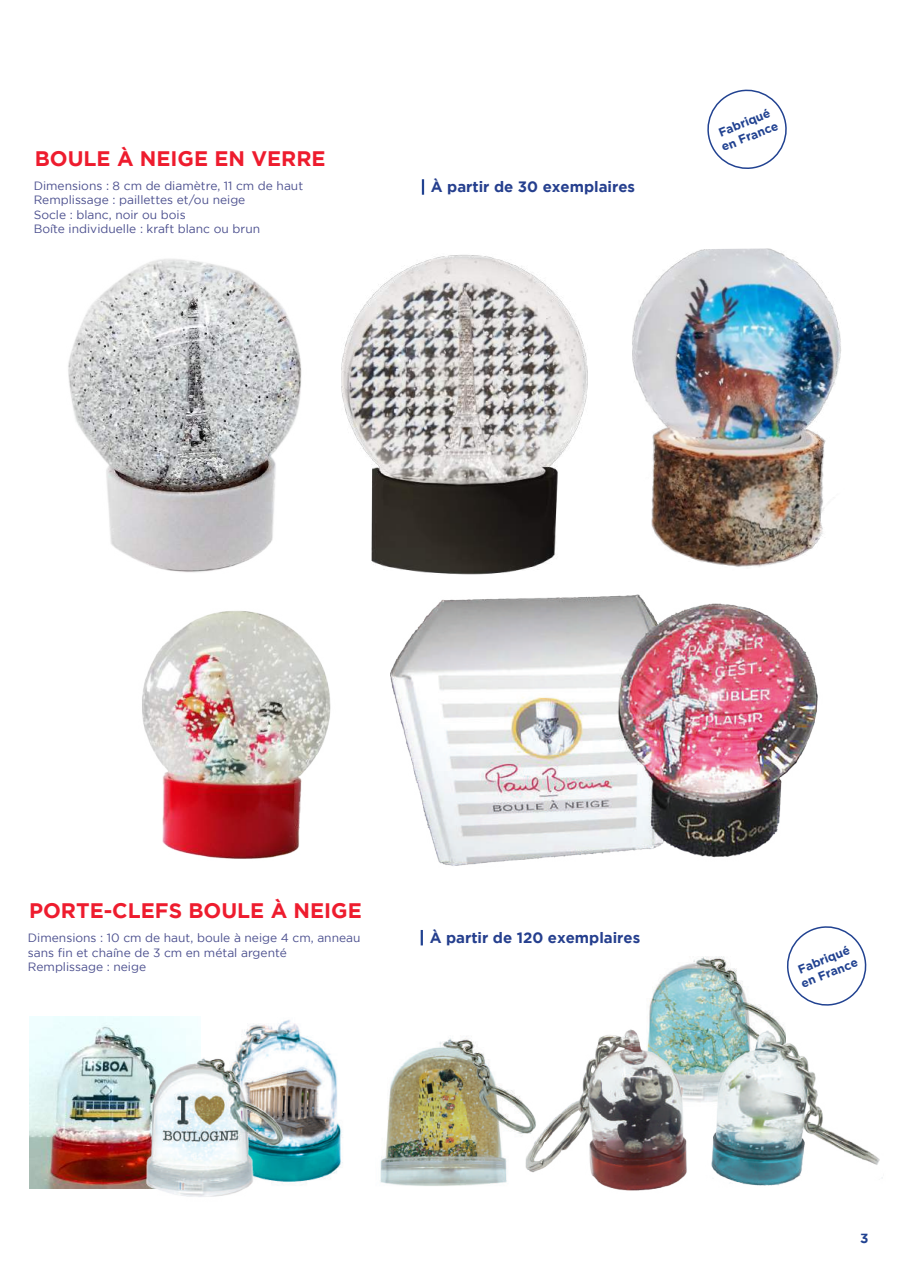
<style>
.page{position:relative;width:910px;height:1280px;background:#fff}
.page>*{position:absolute;margin:0;border:0;box-sizing:border-box;transform-origin:0 0}
.t1{font:700 21px "Gotham";color:#ee1c2e}
.t2{font:700 15px "Gotham";color:#253f8e}
.t3{font:700 13.5px "Gotham";color:#214291}
.t4{font:12px/14.4px "Gotham";color:#4b4f8e}
.t5{font:700 12px/14.4px "Gotham";color:#214291}
</style>
<div class="page">
<img style="left:649px;top:956px;width:135px;height:70px">
<img style="left:380px;top:1036px;width:146px;height:150px">
<img style="left:169px;top:1016px;width:174px;height:168px">
<img style="left:30px;top:1017px;width:170px;height:172px">
<img style="left:114px;top:1046px;width:170px;height:151px">
<img style="left:68px;top:259px;width:234px;height:314px">
<img style="left:632px;top:248px;width:209px;height:319px">
<img style="left:341px;top:255px;width:247px;height:319px">
<img style="left:526px;top:1026px;width:357px;height:165px">
<img style="left:390px;top:574px;width:428px;height:292px">
<img style="left:142px;top:611px;width:189px;height:248px">
<svg style="left:422px;top:179px;width:2px;height:16px"></svg>
<svg style="left:707px;top:89px;width:80px;height:80px"></svg>
<svg style="left:782px;top:926px;width:85px;height:84px"></svg>
<svg style="left:421px;top:930px;width:2px;height:15px"></svg>
<h1 class="t1" style="left:35px;top:147px;width:292px">BOULE À NEIGE EN VERRE</h1>
<p class="t4" style="left:34px;top:178px;width:271px">Dimensions : 8 cm de diamètre, 11 cm de haut</p>
<p class="t2" style="left:431px;top:178px;width:206px">À partir de 30 exemplaires</p>
<p class="t4" style="left:34px;top:192px;width:228px">Remplissage : paillettes et/ou neige<br>Socle : blanc, noir ou bois<br>Boîte individuelle : kraft blanc ou brun</p>
<p class="t5" style="left:714px;top:127px;width:62px;rotate:-22deg">Fabriqué en France</p>
<h1 class="t1" style="left:29px;top:899px;width:334px">PORTE-CLEFS BOULE À NEIGE</h1>
<p class="t4" style="left:28px;top:931px;width:334px">Dimensions : 10 cm de haut, boule à neige 4 cm, anneau sans fin et chaîne de 3 cm en métal argenté<br>Remplissage : neige</p>
<p class="t2" style="left:430px;top:929px;width:212px">À partir de 120 exemplaires</p>
<p class="t5" style="left:793px;top:964px;width:62px;rotate:-22deg">Fabriqué en France</p>
<p class="t3" style="left:860px;top:1231px;width:10px">3</p>
</div>
